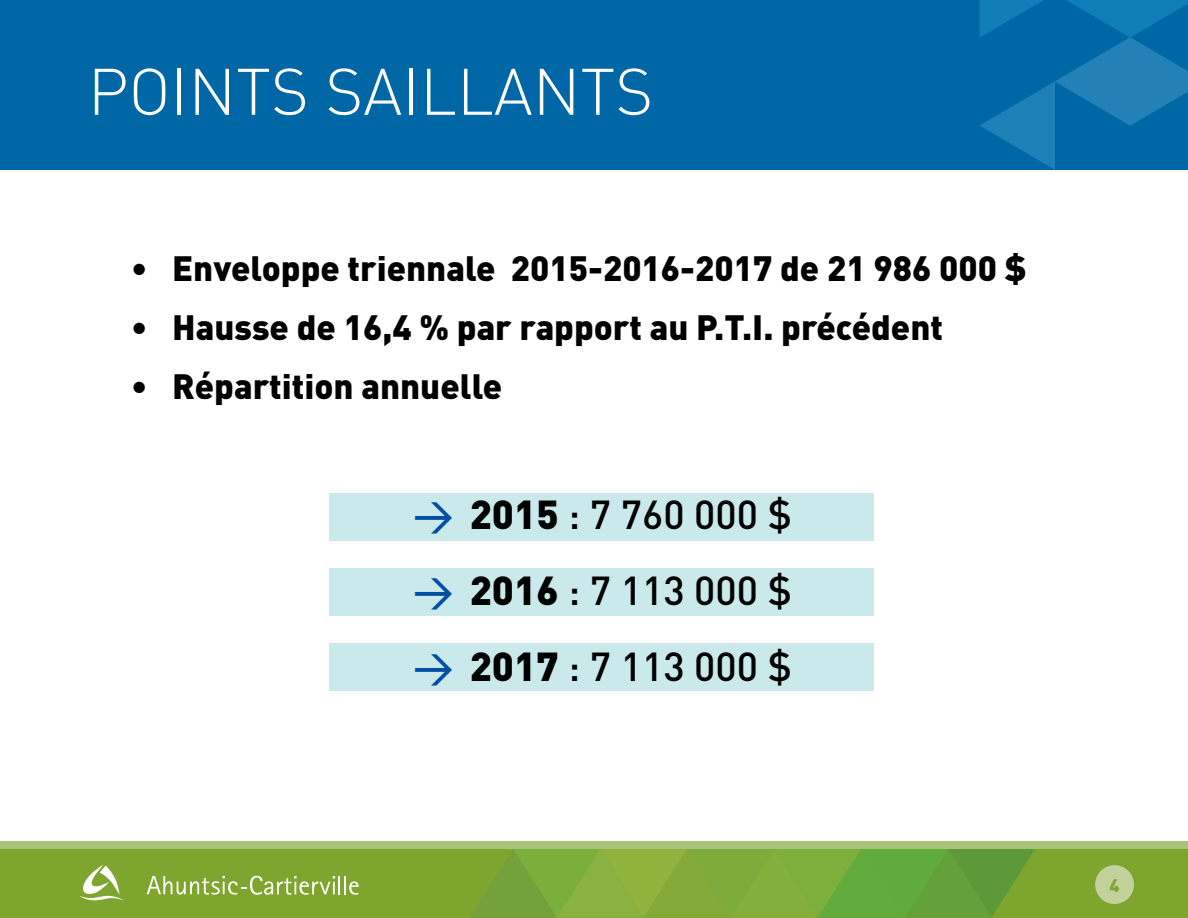
<style>
.page{position:relative;width:1188px;height:918px;background:#fff}
.page>*{position:absolute;margin:0;border:0;box-sizing:border-box;transform-origin:0 0}
.t1{font:300 64.65px "DIN";color:#fff}
.t2{font:500 39.9px/75.9px "DIN";color:#000;text-align:justify}
.t3{font:900 34.8px "DIN";color:#000}
.t4{font:900 18px "DIN";color:#7ea52e}
.s1{color:#034ea2}
.s2{font-weight:900}
</style>
<div class="page">
<div style="left:0;top:841px;width:1188px;height:77px;background:#7ea52e"></div>
<svg style="left:80px;top:865px;width:43px;height:35px"></svg>
<svg style="left:147px;top:876px;width:212px;height:19px"></svg>
<div style="left:0;top:0;width:1188px;height:170px;background:#0067a6"></div>
<div style="left:1095px;top:865px;width:39px;height:39px;background:#c1d29c;border-radius:50%"></div>
<svg style="left:471px;top:849px;width:564px;height:69px"></svg>
<div style="left:0;top:841px;width:1188px;height:8px;background:#aac279"></div>
<svg style="left:980px;top:0;width:208px;height:170px"></svg>
<div style="left:329px;top:494px;width:544px;height:47px;background:#c9e9ea"></div>
<div style="left:329px;top:569px;width:544px;height:47px;background:#c9e9ea"></div>
<div style="left:329px;top:644px;width:544px;height:47px;background:#c9e9ea"></div>
<h1 class="t1" style="left:88px;top:52px;width:567px">POINTS SAILLANTS</h1>
<p class="t3" style="left:131px;top:245px;width:897px">• Enveloppe triennale 2015-2016-2017 de 21 986 000 $</p>
<p class="t3" style="left:131px;top:304px;width:813px">• Hausse de 16,4 % par rapport au P.T.I. précédent</p>
<p class="t3" style="left:131px;top:363px;width:372px">• Répartition annuelle</p>
<p class="t2" style="left:413px;top:476px;width:381px"><span class="s1">&gt;</span> <span class="s2">2015</span> : 7 760 000 $ <span class="s1">&gt;</span> <span class="s2">2016</span> : 7 113 000 $ <span class="s1">&gt;</span> <span class="s2">2017</span> : 7 113 000 $</p>
<p class="t4" style="left:1110px;top:873px;width:12px">4</p>
</div>
